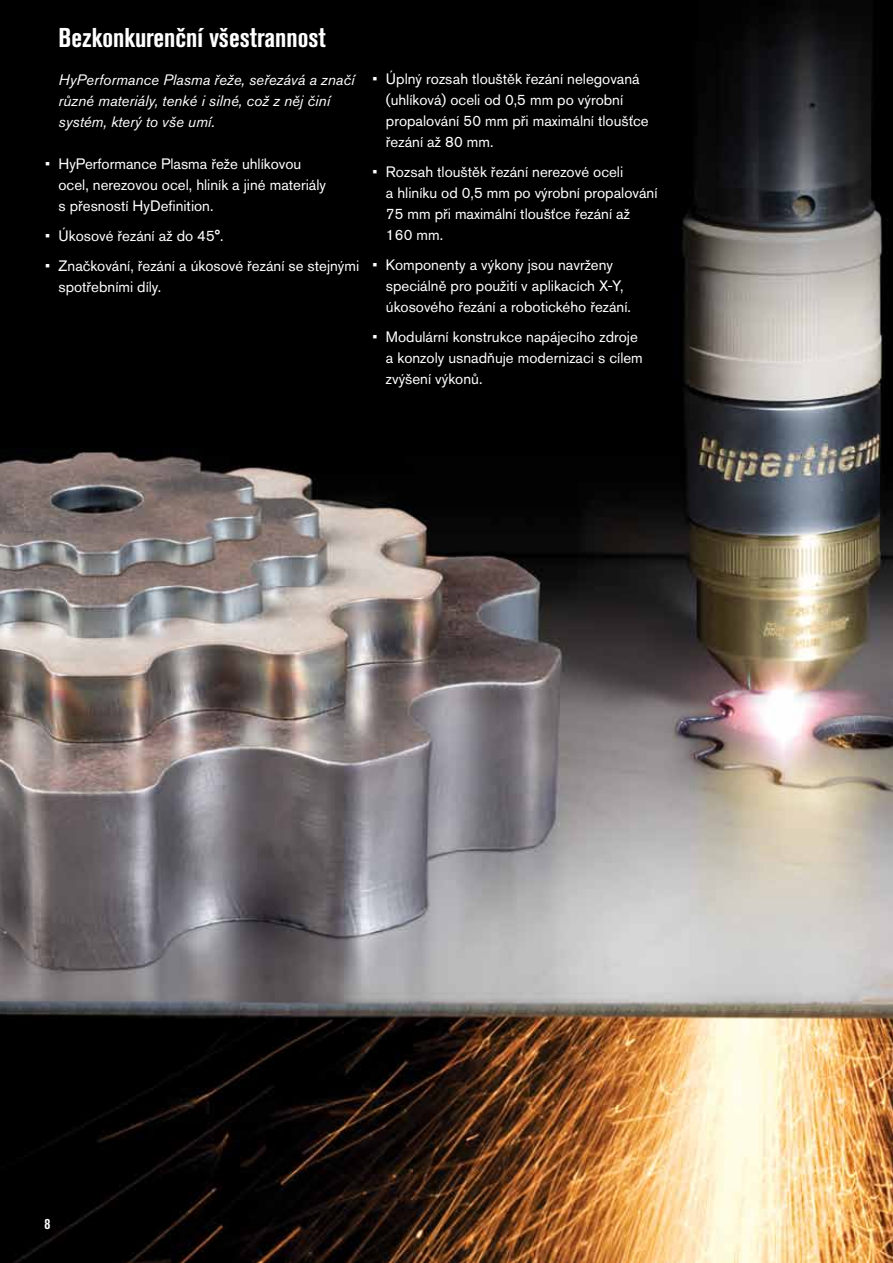
<style>
.page{position:relative;width:893px;height:1263px;background:#fff}
.page>*{position:absolute;margin:0;border:0;box-sizing:border-box;transform-origin:0 0}
.t1{font:700 condensed 27px "Akzidenz Grotesk Pro";color:#fff}
.t2{font:15px/21px "Akzidenz Grotesk Pro";color:#fff}
.t3{font:italic 15px/21px "Akzidenz Grotesk Pro";color:#fff}
.t4{font:700 condensed 15px "Akzidenz Grotesk Pro";color:#fff}
</style>
<div class="page">
<img style="left:0;top:0;width:892px;height:1263px">
<h1 class="t1" style="left:58px;top:20px;width:269px">Bezkonkurenční všestrannost</h1>
<p class="t3" style="left:58px;top:69px;width:297px">HyPerformance Plasma řeže, seřezává a značí různé materiály, tenké i silné, což z něj činí systém, který to vše umí.</p>
<p class="t2" style="left:58px;top:153px;width:269px;text-indent:-14px">• HyPerformance Plasma řeže uhlíkovou ocel, nerezovou ocel, hliník a jiné materiály s přesností HyDefinition.</p>
<p class="t2" style="left:45px;top:225px;width:180px">• Úkosové řezání až do 45°.</p>
<p class="t2" style="left:58px;top:255px;width:302px;text-indent:-14px">• Značkování, řezání a úkosové řezání se stejnými spotřebními díly.</p>
<p class="t2" style="left:386px;top:69px;width:264px;text-indent:-14px">• Úplný rozsah tlouštěk řezání nelegovaná (uhlíková) oceli od 0,5 mm po výrobní propalování 50 mm při maximální tloušťce řezání až 80 mm.</p>
<p class="t2" style="left:386px;top:162px;width:273px;text-indent:-14px">• Rozsah tlouštěk řezání nerezové oceli<br>a hliníku od 0,5 mm po výrobní propalování<br>75 mm při maximální tloušťce řezání až<br>160 mm.</p>
<p class="t2" style="left:386px;top:255px;width:247px;text-indent:-14px">• Komponenty a výkony jsou navrženy speciálně pro použití v aplikacích X-Y, úkosového řezání a robotického řezání.</p>
<p class="t2" style="left:386px;top:327px;width:258px;text-indent:-14px">• Modulární konstrukce napájecího zdroje a konzoly usnadňuje modernizaci s cílem zvýšení výkonů.</p>
<p class="t4" style="left:45px;top:1214px;width:7px">8</p>
</div>
